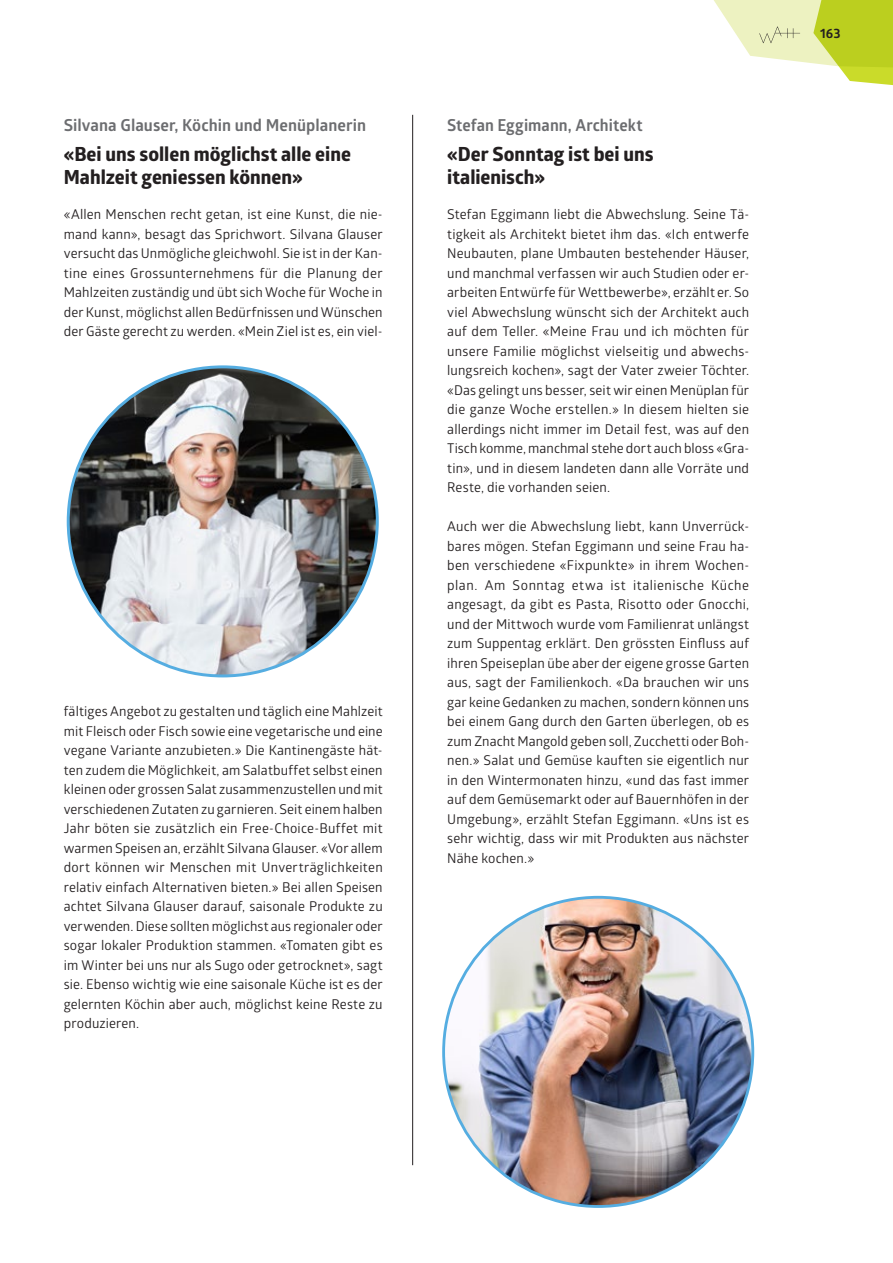
<style>
.page{position:relative;width:893px;height:1263px;background:#fff}
.page>*{position:absolute;margin:0;border:0;box-sizing:border-box;transform-origin:0 0}
.t1{font:700 19.5px/23.4px "Globerx";color:#231f20}
.t2{font:700 16.5px "Glober";letter-spacing:.005em;color:#6c6d70}
.t3{font:13.5px/19.5px "Glober";letter-spacing:.01em;color:#231f20;text-align:justify}
.t4{font:700 13.5px "Glober";color:#231f20}
</style>
<div class="page">
<img style="left:68px;top:367px;width:309px;height:309px;border-radius:155px">
<hr style="left:412px;top:115px;width:1px;height:1050px;background:#231f20">
<img style="left:444px;top:897px;width:309px;height:309px">
<svg style="left:714px;top:0;width:179px;height:86px"></svg>
<p class="t2" style="left:64px;top:114px;width:304px">Silvana Glauser, Köchin und Menüplanerin</p>
<h1 class="t1" style="left:64px;top:142px;width:289px">«Bei uns sollen möglichst alle eine<br>Mahlzeit geniessen können»</h1>
<p class="t3" style="left:64px;top:204px;width:320px">«Allen Menschen recht getan, ist eine Kunst, die nie&shy;mand kann», besagt das Sprichwort. Silvana Glauser versucht das Unmögliche gleichwohl. Sie ist in der Kan&shy;tine eines Grossunternehmens für die Planung der Mahlzeiten zuständig und übt sich Woche für Woche in der Kunst, möglichst allen Bedürfnissen und Wünschen der Gäste gerecht zu werden. «Mein Ziel ist es, ein viel-</p>
<p class="t3" style="left:64px;top:701px;width:320px">fältiges Angebot zu gestalten und täglich eine Mahlzeit mit Fleisch oder Fisch sowie eine vegetarische und eine vegane Variante anzubieten.» Die Kantinengäste hät&shy;ten zudem die Möglichkeit, am Salatbuffet selbst einen kleinen oder grossen Salat zusammenzustellen und mit verschiedenen Zutaten zu garnieren. Seit einem halben Jahr böten sie zusätzlich ein Free-Choice-Buffet mit warmen Speisen an, erzählt Silvana Glauser. «Vor allem dort können wir Menschen mit Unverträglichkeiten relativ einfach Alternativen bieten.» Bei allen Speisen achtet Silvana Glauser darauf, saisonale Produkte zu verwenden. Diese sollten möglichst aus regionaler oder sogar lokaler Produktion stammen. «Tomaten gibt es im Winter bei uns nur als Sugo oder getrocknet», sagt sie. Ebenso wichtig wie eine saisonale Küche ist es der gelernten Köchin aber auch, möglichst keine Reste zu produzieren.</p>
<p class="t2" style="left:447px;top:114px;width:197px">Stefan Eggimann, Architekt</p>
<h1 class="t1" style="left:447px;top:142px;width:208px">«Der Sonntag ist bei uns italienisch»</h1>
<p class="t3" style="left:447px;top:204px;width:303px">Stefan Eggimann liebt die Abwechslung. Seine Tä&shy;tigkeit als Architekt bietet ihm das. «Ich entwerfe Neubauten, plane Umbauten bestehender Häuser, und manchmal verfassen wir auch Studien oder er&shy;arbeiten Entwürfe für Wettbewerbe», erzählt er. So viel Abwechslung wünscht sich der Architekt auch auf dem Teller. «Meine Frau und ich möchten für unsere Familie möglichst vielseitig und abwechs&shy;lungsreich kochen», sagt der Vater zweier Töchter. «Das gelingt uns besser, seit wir einen Menüplan für die ganze Woche erstellen.» In diesem hielten sie allerdings nicht immer im Detail fest, was auf den Tisch komme, manchmal stehe dort auch bloss «Gra&shy;tin», und in diesem landeten dann alle Vorräte und Reste, die vorhanden seien.</p>
<p class="t3" style="left:447px;top:516px;width:303px">Auch wer die Abwechslung liebt, kann Unverrück&shy;bares mögen. Stefan Eggimann und seine Frau ha&shy;ben verschiedene «Fixpunkte» in ihrem Wochen&shy;plan. Am Sonntag etwa ist italienische Küche angesagt, da gibt es Pasta, Risotto oder Gnocchi, und der Mittwoch wurde vom Familienrat unlängst zum Suppentag erklärt. Den grössten Einfluss auf ihren Speiseplan übe aber der eigene grosse Garten aus, sagt der Familienkoch. «Da brauchen wir uns gar keine Gedanken zu machen, sondern können uns bei einem Gang durch den Garten überlegen, ob es zum Znacht Mangold geben soll, Zucchetti oder Boh&shy;nen.» Salat und Gemüse kauften sie eigentlich nur in den Wintermonaten hinzu, «und das fast immer auf dem Gemüsemarkt oder auf Bauernhöfen in der Umgebung», erzählt Stefan Eggimann. «Uns ist es sehr wichtig, dass wir mit Produkten aus nächster Nähe kochen.»</p>
<p class="t4" style="left:820px;top:24px;width:22px">163</p>
</div>
